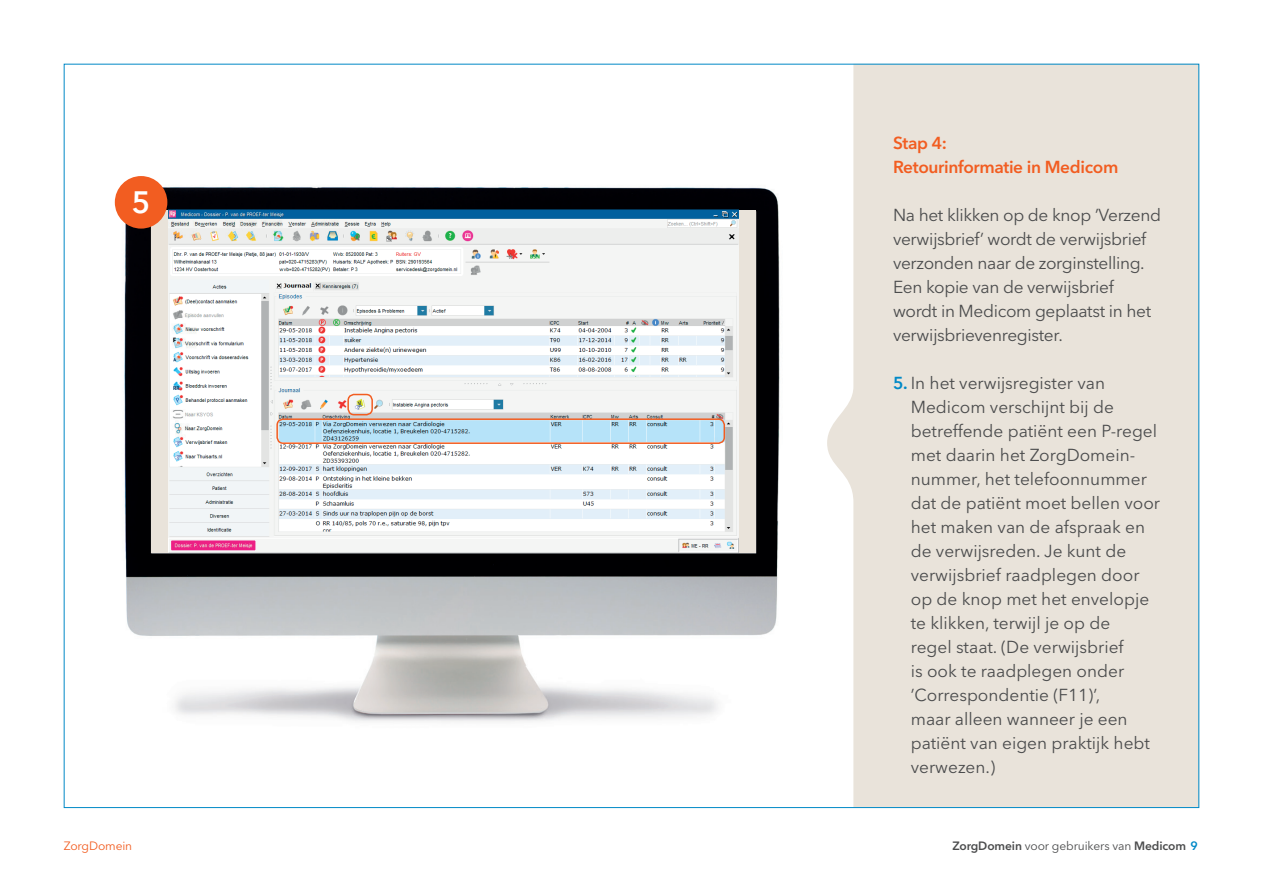
<style>
.page{position:relative;width:1263px;height:893px;background:#fff}
.page>*{position:absolute;margin:0;border:0;box-sizing:border-box;transform-origin:0 0}
.t1{font:600 30.75px "Avenir Next LT Pro";color:#fff}
.t2{font:17.25px/24px "Avenir Next LT Pro";color:#4b4c4d}
.t3{font:17.25px/24px "Avenir Next LT Pro";letter-spacing:-.02em;color:#4b4c4d}
.t4{font:600 17.25px/24px "Avenir Next LT Pro";letter-spacing:-.02em;color:#f25d21}
.t5{font:600 12px "Avenir Next LT Pro";letter-spacing:-.01em;color:#4b4c4d}
.t6{font:12px "Avenir Next LT Pro";letter-spacing:-.01em;color:#f25d21}
.s1{font-weight:600;color:#0089c7}
.s2{font-weight:400}
.s3{color:#0089c7}
</style>
<div class="page">
<svg style="left:827px;top:66px;width:370px;height:740px;background:#eae4dc"></svg>
<img style="left:115px;top:178px;width:665px;height:544px">
<div style="left:151px;top:210px;width:605px;height:343px;background:#e9e3da"></div>
<img style="left:168px;top:210px;width:570px;height:343px">
<div style="left:347px;top:394px;width:26px;height:21px;border:2px solid #f25d21;border-radius:6px"></div>
<div style="left:276px;top:418px;width:449px;height:26px;border:2px solid #f25d21;border-radius:6px"></div>
<div style="left:115px;top:176px;width:52px;height:53px;background:#f25d21;border-radius:50%"></div>
<h1 class="t1" style="left:132px;top:184px;width:20px">5</h1>
<p class="t4" style="left:893px;top:131px;width:227px">Stap 4:<br>Retourinformatie in Medicom</p>
<p class="t3" style="left:893px;top:203px;width:269px">Na het klikken op de knop ’Verzend verwĳsbrief’ wordt de verwĳsbrief verzonden naar de zorginstelling.<br>Een kopie van de verwĳsbrief wordt in Medicom geplaatst in het verwĳsbrievenregister.</p>
<p class="t2" style="left:911px;top:371px;width:251px;text-indent:-18px"><span class="s1">5.</span> In het verwĳsregister van<br>Medicom verschĳnt bĳ de betreffende patiënt een P-regel met daarin het ZorgDomein&shy;nummer, het telefoonnummer dat de patiënt moet bellen voor het maken van de afspraak en de verwĳsreden. Je kunt de verwĳsbrief raadplegen door op de knop met het envelopje te klikken, terwĳl je op de<br>regel staat. (De verwĳsbrief<br>is ook te raadplegen onder ’Correspondentie (F11)’,<br>maar alleen wanneer je een patiënt van eigen praktĳk hebt verwezen.)</p>
<p class="t6" style="left:64px;top:839px;width:70px">ZorgDomein</p>
<p class="t5" style="left:952px;top:839px;width:247px">ZorgDomein <span class="s2">voor gebruikers van</span> Medicom <span class="s3">9</span></p>
</div>
